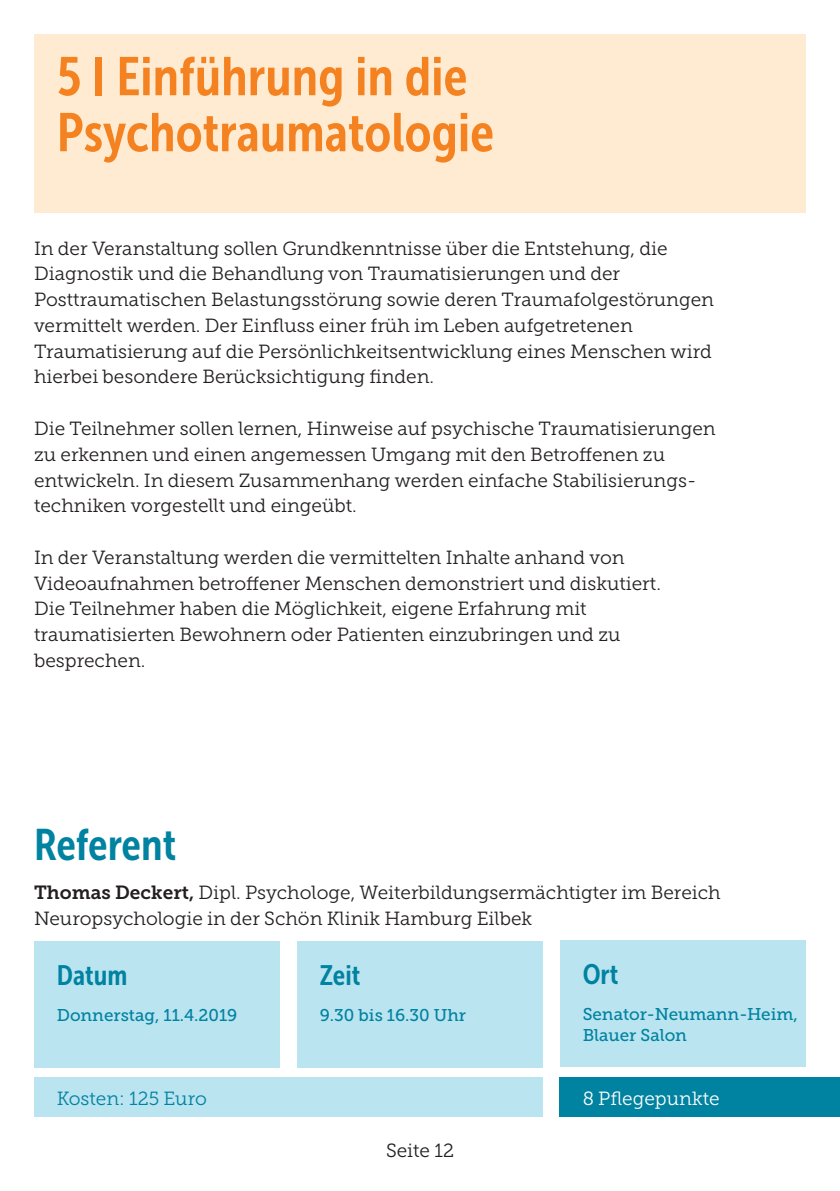
<style>
.page{position:relative;width:840px;height:1191px;background:#fff}
.page>*{position:absolute;margin:0;border:0;box-sizing:border-box;transform-origin:0 0}
.t1{font:54px/56px "Museo Sans Cond 700";color:#f58220}
.t2{font:44px "Museo Sans Cond 700";color:#0082a1}
.t3{font:28px "Museo Sans Cond 700";color:#0082a1}
.t4{font:19px/25.8px "Museo Slab 300";color:#231f20}
.t5{font:19px "Museo Slab 300";color:#0082a1}
.t6{font:19px "Museo Slab 300";color:#fff}
.t7{font:17px/21.8px "Museo Slab 500";color:#0082a1}
.s1{font-family:"Museo Slab 700"}
</style>
<div class="page">
<div style="left:34px;top:34px;width:771px;height:179px;background:#feebd1"></div>
<div style="left:34px;top:941px;width:246px;height:126px;background:#bae4ef"></div>
<div style="left:297px;top:941px;width:245px;height:126px;background:#bae4ef"></div>
<div style="left:559px;top:940px;width:246px;height:126px;background:#bae4ef"></div>
<div style="left:559px;top:1077px;width:280px;height:40px;background:#0082a1"></div>
<div style="left:34px;top:1077px;width:508px;height:40px;background:#bae4ef"></div>
<h1 class="t1" style="left:57px;top:49px;width:438px">5 I Einführung in die<br>Psychotraumatologie</h1>
<p class="t4" style="left:34px;top:235px;width:681px">In der Veranstaltung sollen Grundkenntnisse über die Entstehung, die Diagnostik und die Behandlung von Traumatisierungen und der Posttraumatischen Belastungsstörung sowie deren Traumafolgestörungen vermittelt werden. Der Einfluss einer früh im Leben aufgetretenen Traumatisierung auf die Persönlichkeitsentwicklung eines Menschen wird hierbei besondere Berücksichtigung finden.</p>
<p class="t4" style="left:34px;top:416px;width:682px">Die Teilnehmer sollen lernen, Hinweise auf psychische Traumatisierungen zu erkennen und einen angemessen Umgang mit den Betroffenen zu entwickeln. In diesem Zusammenhang werden einfache Stabilisierungs&shy;techniken vorgestellt und eingeübt.</p>
<p class="t4" style="left:34px;top:544px;width:628px">In der Veranstaltung werden die vermittelten Inhalte anhand von Videoaufnahmen betroffener Menschen demonstriert und diskutiert.<br>Die Teilnehmer haben die Möglichkeit, eigene Erfahrung mit traumatisierten Bewohnern oder Patienten einzubringen und zu besprechen.</p>
<h2 class="t2" style="left:34px;top:820px;width:143px">Referent</h2>
<p class="t4" style="left:34px;top:879px;width:687px"><span class="s1">Thomas Deckert,</span> Dipl. Psychologe, Weiterbildungsermächtigter im Bereich<br>Neuropsychologie in der Schön Klinik Hamburg Eilbek</p>
<h3 class="t3" style="left:57px;top:959px;width:72px">Datum</h3>
<p class="t7" style="left:57px;top:1004px;width:182px">Donnerstag, 11.4.2019</p>
<h3 class="t3" style="left:582px;top:958px;width:37px">Ort</h3>
<p class="t7" style="left:582px;top:1003px;width:217px">Senator-Neumann-Heim,<br>Blauer Salon</p>
<h3 class="t3" style="left:319px;top:959px;width:42px">Zeit</h3>
<p class="t7" style="left:319px;top:1004px;width:148px">9.30 bis 16.30 Uhr</p>
<p class="t5" style="left:57px;top:1088px;width:152px">Kosten: 125 Euro</p>
<p class="t4" style="left:386px;top:1137px;width:69px">Seite 12</p>
<p class="t6" style="left:582px;top:1088px;width:138px">8 Pflegepunkte</p>
</div>
